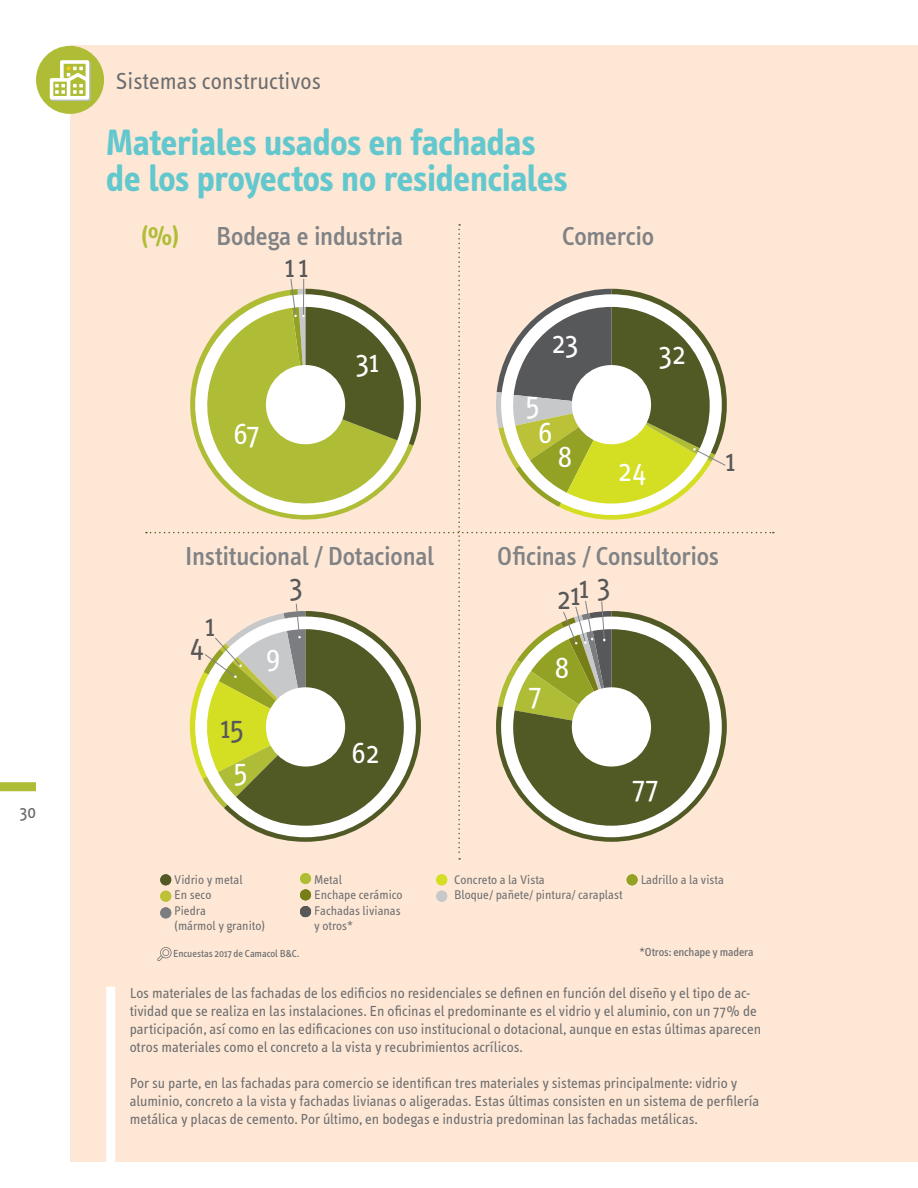
<style>
.page{position:relative;width:918px;height:1188px;background:#fff}
.page>*{position:absolute;margin:0;border:0;box-sizing:border-box;transform-origin:0 0}
.TITU_1_IZQ_GRAF{font:700 37.5px/36px "Info Text";letter-spacing:-.01em;color:#63c8ce}
.t1{font:31.05px "Info Text";letter-spacing:.015em;color:#fff}
.t2{font:31.05px/43.2px "Info Text";letter-spacing:-.015em;color:#57585a;text-align:center}
.Unidades_Naranja_Izq{font:600 27px "Info Text";color:#aebd35}
.SUBTITULO_2_DER_GRAF{font:500 26.7px "Info Text";letter-spacing:-.01em;color:#808285}
.t3{font:24px "Info Text";color:#6c6d70}
.t4{font:18px "Info Text";color:#6c6d70}
.Texto_Corrido_Izq{font:15px/18px "Info Text";color:#6c6d70}
.t5{font:12.9px "Info Text";color:#6c6d70}
.t6{font:12px "Info Text";letter-spacing:-.01em;color:#6c6d70}
.CAMACOL_REPORTE_2016{font:10.5px "Info Text";letter-spacing:-.01em;color:#6c6d70}
.s1{color:#fff}
</style>
<div class="page">
<div style="left:70px;top:45px;width:848px;height:1116px;background:#fee7d4"></div>
<div style="left:160px;top:874px;width:11px;height:11px;background:#515925;border-radius:50%"></div>
<div style="left:436px;top:874px;width:11px;height:11px;background:#d4de23;border-radius:50%"></div>
<svg style="left:300px;top:873px;width:11px;height:27px"></svg>
<div style="left:300px;top:889px;width:11px;height:11px;background:#777d17;border-radius:50%"></div>
<svg style="left:160px;top:891px;width:11px;height:27px"></svg>
<div style="left:160px;top:907px;width:11px;height:11px;background:#7b7d80;border-radius:50%"></div>
<svg style="left:300px;top:906px;width:11px;height:11px"></svg>
<div style="left:300px;top:906px;width:11px;height:11px;background:#57585a;border-radius:50%"></div>
<div style="left:436px;top:891px;width:11px;height:11px;background:#c7c8ca;border-radius:50%"></div>
<div style="left:627px;top:874px;width:11px;height:11px;background:#93a224;border-radius:50%"></div>
<svg style="left:146px;top:224px;width:628px;height:636px"></svg>
<svg style="left:157px;top:947px;width:15px;height:14px"></svg>
<div style="left:106px;top:987px;width:9px;height:201px;background:#fff"></div>
<div style="left:0;top:782px;width:36px;height:9px;background:#aebd35"></div>
<div style="left:36px;top:46px;width:68px;height:68px;background:#aebd35;border-radius:50%"></div>
<svg style="left:50px;top:60px;width:41px;height:41px"></svg>
<p class="t4" style="left:20px;top:802px;width:17px">30</p>
<h3 class="t3" style="left:116px;top:67px;width:207px">Sistemas constructivos</h3>
<p class="TITU_1_IZQ_GRAF" style="left:106px;top:125px;width:463px">Materiales usados en fachadas de los proyectos no residenciales</p>
<p class="Unidades_Naranja_Izq" style="left:141px;top:221px;width:40px">(%)</p>
<p class="SUBTITULO_2_DER_GRAF" style="left:216px;top:221px;width:189px">Bodega e industria</p>
<p class="SUBTITULO_2_DER_GRAF" style="left:562px;top:221px;width:93px">Comercio</p>
<p class="t2" style="left:285px;top:246px;width:25px">11</p>
<p class="t1" style="left:356px;top:344px;width:24px">31</p>
<p class="t1" style="left:525px;top:387px;width:16px">5</p>
<p class="t1" style="left:552px;top:325px;width:28px">23</p>
<p class="t1" style="left:659px;top:336px;width:28px">32</p>
<p class="t1" style="left:233px;top:417px;width:28px">67</p>
<p class="t1" style="left:538px;top:415px;width:16px">6</p>
<p class="t1" style="left:557px;top:439px;width:16px">8</p>
<p class="t1" style="left:619px;top:453px;width:30px">24</p>
<p class="t2" style="left:726px;top:439px;width:11px">1</p>
<p class="SUBTITULO_2_DER_GRAF" style="left:185px;top:541px;width:250px">Institucional / Dotacional</p>
<p class="SUBTITULO_2_DER_GRAF" style="left:497px;top:541px;width:223px">Oficinas / Consultorios</p>
<p class="t2" style="left:205px;top:604px;width:11px">1</p>
<p class="t2" style="left:190px;top:624px;width:16px">4</p>
<p class="t2" style="left:220px;top:707px;width:29px">15<br><span class="s1">5</span></p>
<p class="t2" style="left:290px;top:564px;width:14px">3</p>
<p class="t1" style="left:266px;top:640px;width:16px">9</p>
<p class="t1" style="left:351px;top:735px;width:30px">62</p>
<p class="t2" style="left:557px;top:570px;width:54px">211 3</p>
<p class="t1" style="left:529px;top:677px;width:13px">7</p>
<p class="t1" style="left:554px;top:650px;width:16px">8</p>
<p class="t1" style="left:633px;top:770px;width:27px">77</p>
<p class="t5" style="left:174px;top:872px;width:70px">Vidrio y metal</p>
<p class="t5" style="left:314px;top:872px;width:29px">Metal</p>
<p class="t5" style="left:454px;top:872px;width:92px">Concreto a la Vista</p>
<p class="t5" style="left:641px;top:872px;width:85px">Ladrillo a la vista</p>
<p class="t5" style="left:174px;top:888px;width:39px">En seco</p>
<p class="t5" style="left:314px;top:888px;width:90px">Enchape cerámico</p>
<p class="t5" style="left:454px;top:888px;width:170px">Bloque/ pañete/ pintura/ caraplast</p>
<p class="t5" style="left:174px;top:903px;width:33px">Piedra</p>
<p class="t5" style="left:314px;top:903px;width:88px">Fachadas livianas</p>
<p class="t5" style="left:174px;top:919px;width:93px">(mármol y granito)</p>
<p class="t5" style="left:314px;top:919px;width:41px">y otros*</p>
<p class="CAMACOL_REPORTE_2016" style="left:173px;top:948px;width:127px">Encuestas 2017 de Camacol B&amp;C.</p>
<p class="t6" style="left:639px;top:945px;width:116px">*Otros: enchape y madera</p>
<p class="Texto_Corrido_Izq" style="left:130px;top:984px;width:633px">Los materiales de las fachadas de los edificios no residenciales se definen en función del diseño y el tipo de ac&shy;tividad que se realiza en las instalaciones. En oficinas el predominante es el vidrio y el aluminio, con un 77% de participación, así como en las edificaciones con uso institucional o dotacional, aunque en estas últimas aparecen otros materiales como el concreto a la vista y recubrimientos acrílicos.</p>
<p class="Texto_Corrido_Izq" style="left:130px;top:1074px;width:631px">Por su parte, en las fachadas para comercio se identifican tres materiales y sistemas principalmente: vidrio y aluminio, concreto a la vista y fachadas livianas o aligeradas. Estas últimas consisten en un sistema de perfilería metálica y placas de cemento. Por último, en bodegas e industria predominan las fachadas metálicas.</p>
</div>
